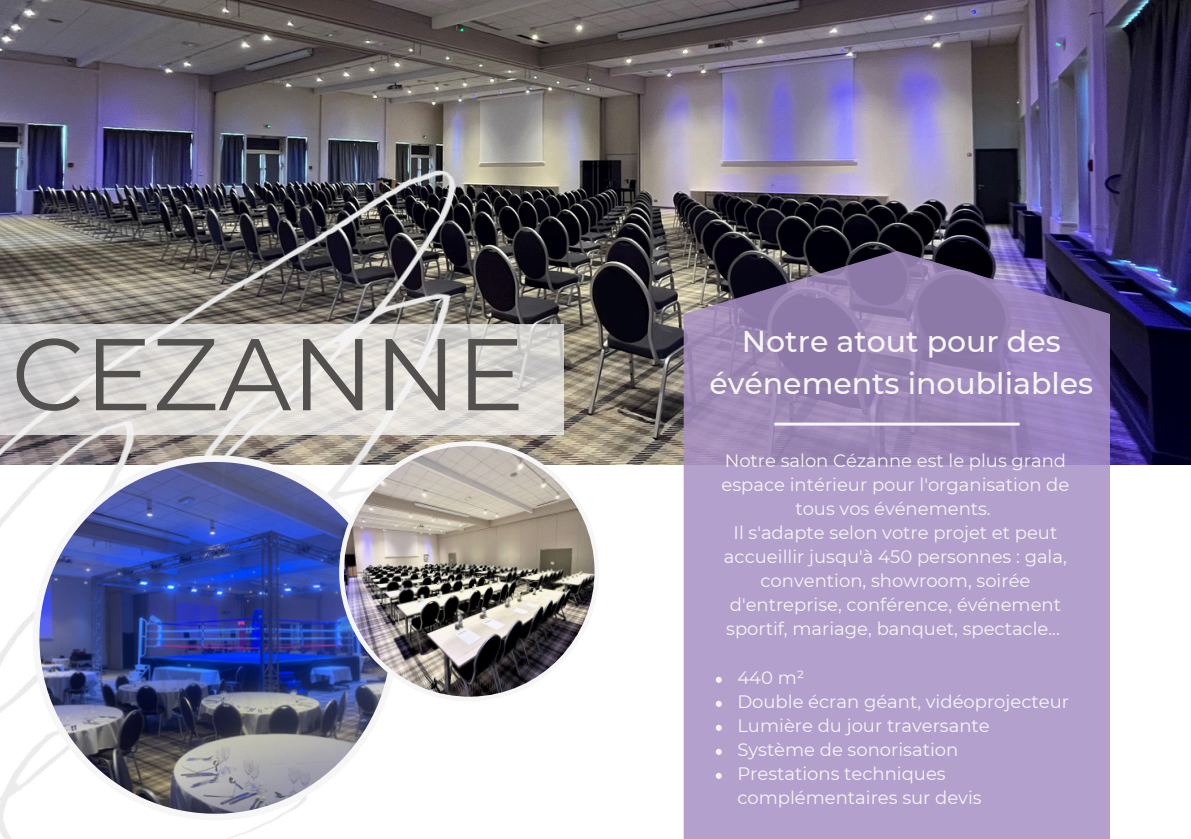
<style>
.page{position:relative;width:1191px;height:839px;background:#fff}
.page>*{position:absolute;margin:0;border:0;box-sizing:border-box;transform-origin:0 0}
.t1{font:101.6px "Montserrat";color:#53514f}
.t2{font:500 30px/42px "Montserrat";color:#f6f6f6;text-align:center}
.t3{font:18px/24px "Montserrat";color:#f6f6f6;text-align:center}
</style>
<div class="page">
<img style="left:633px;top:0;width:557px;height:464px">
<img style="left:0;top:0;width:633px;height:838px">
<svg style="left:0;top:324px;width:563px;height:110px;background:#dcdad6"></svg>
<img style="left:30px;top:452px;width:370px;height:371px">
<img style="left:338px;top:440px;width:263px;height:262px">
<svg style="left:684px;top:251px;width:426px;height:587px;background:#a592be"></svg>
<hr style="left:774px;top:422px;width:246px;height:3px;background:#f6f6f6">
<svg style="left:716px;top:676px;width:6px;height:6px"></svg>
<svg style="left:716px;top:700px;width:6px;height:6px"></svg>
<svg style="left:716px;top:724px;width:6px;height:6px"></svg>
<svg style="left:716px;top:748px;width:6px;height:6px"></svg>
<svg style="left:716px;top:772px;width:6px;height:6px"></svg>
<p class="t1" style="left:11px;top:312px;width:515px">CEZANNE</p>
<h2 class="t2" style="left:709px;top:320px;width:385px">Notre atout pour des événements inoubliables</h2>
<p class="t3" style="left:722px;top:449px;width:349px">Notre salon Cézanne est le plus grand espace intérieur pour l'organisation de tous vos événements.</p>
<p class="t3" style="left:724px;top:521px;width:344px">Il s'adapte selon votre projet et peut accueillir jusqu'à 450 personnes : gala, convention, showroom, soirée d'entreprise, conférence, événement sportif, mariage, banquet, spectacle...</p>
<p class="t3" style="left:737px;top:665px;width:69px">440 m²</p>
<p class="t3" style="left:737px;top:689px;width:333px">Double écran géant, vidéoprojecteur</p>
<p class="t3" style="left:737px;top:713px;width:254px">Lumière du jour traversante</p>
<p class="t3" style="left:737px;top:737px;width:222px">Système de sonorisation</p>
<p class="t3" style="left:737px;top:761px;width:246px;text-align:left">Prestations techniques complémentaires sur devis</p>
</div>
